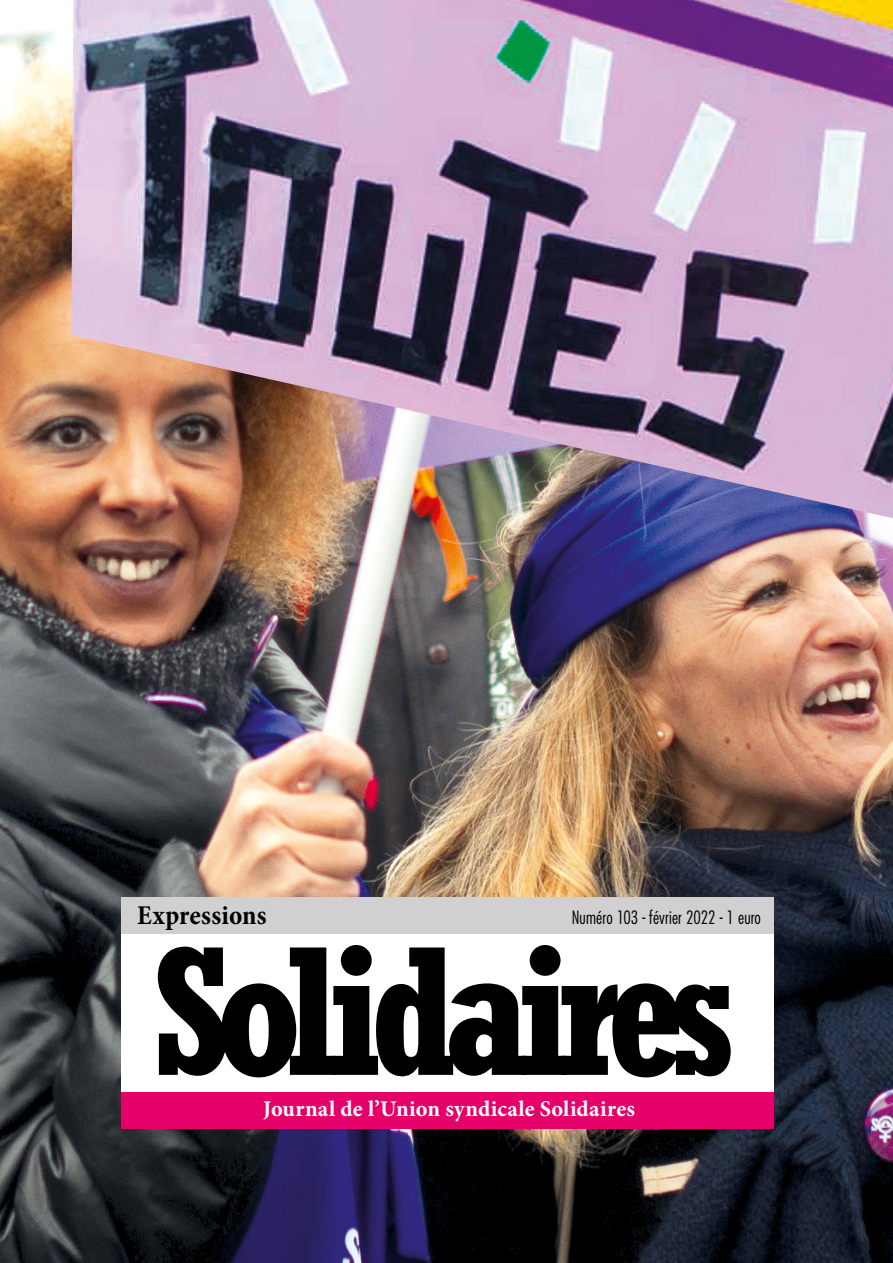
<style>
.page{position:relative;width:893px;height:1263px;background:#fff}
.page>*{position:absolute;margin:0;border:0;box-sizing:border-box;transform-origin:0 0}
.t1{font:700 condensed 27.45px "Minion Pro";letter-spacing:.005em;color:#000}
.t2{font:700 22.5px "Minion Pro";letter-spacing:.015em;color:#fff}
.t3{font:300 condensed 17.85px "Futura Std";letter-spacing:.01em;color:#000}
</style>
<div class="page">
<img style="left:0;top:31px;width:893px;height:1232px">
<img style="left:71px;top:0;width:822px;height:518px">
<div style="left:121px;top:915px;width:652px;height:214px;background:#fff"></div>
<div style="left:121px;top:1093px;width:652px;height:36px;background:#e60069"></div>
<svg style="left:158px;top:945px;width:573px;height:132px;fill:#000"></svg>
<div style="left:121px;top:897px;width:652px;height:37px;background:#d0d0d0"></div>
<p class="t1" style="left:137px;top:899px;width:131px">Expressions</p>
<p class="t3" style="left:572px;top:907px;width:191px">Numéro 103 - février 2022 - 1 euro</p>
<p class="t2" style="left:263px;top:1095px;width:373px">Journal de l’Union syndicale Solidaires</p>
</div>
